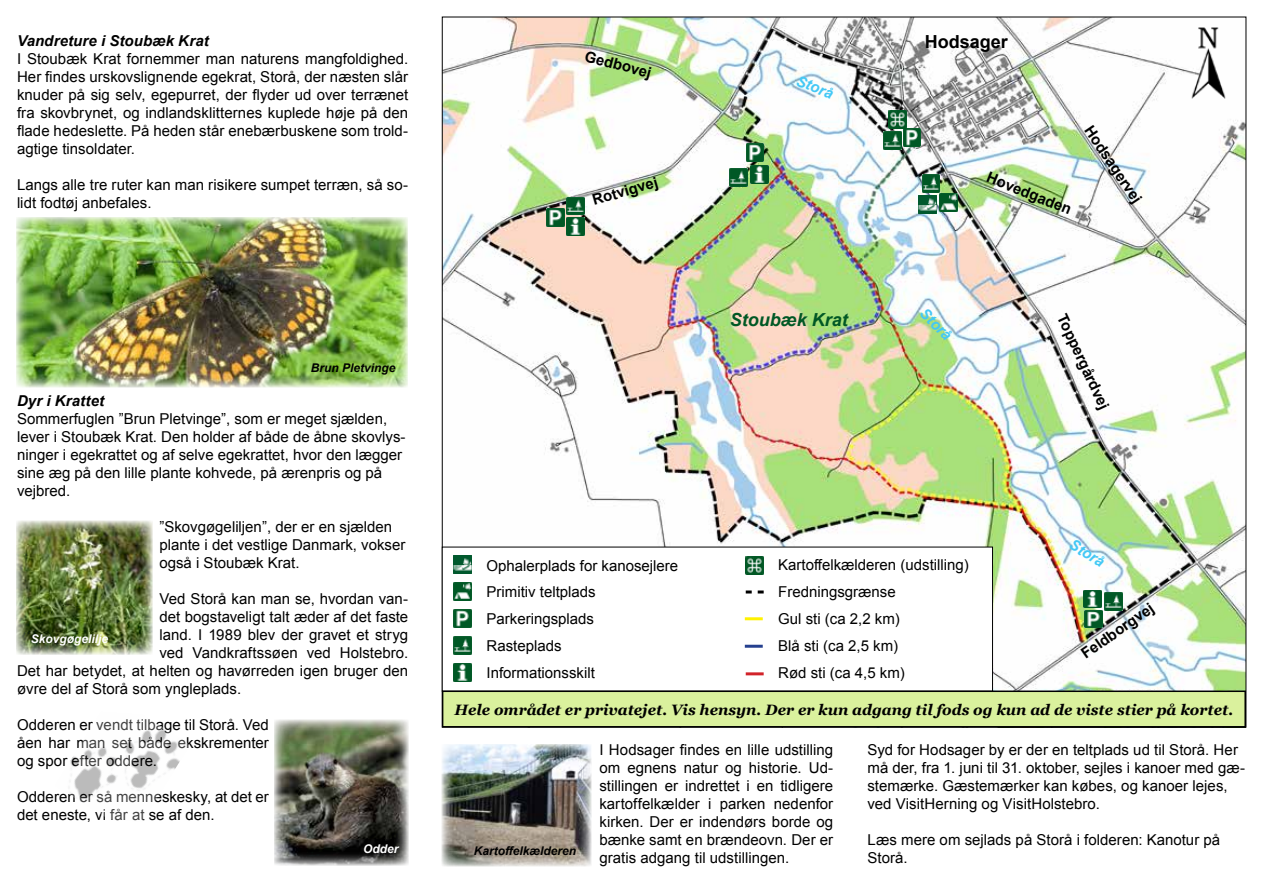
<style>
.page{position:relative;width:1263px;height:893px;background:#fff}
.page>*{position:absolute;margin:0;border:0;box-sizing:border-box;transform-origin:0 0}
.t1{font:italic 700 18px "Arial";color:#005825}
.t2{font:700 18px "Arial";color:#000}
.t3{font:15px/18px "Arial";color:#000}
.t4{font:italic 700 15px "Georgia";color:#000}
.t5{font:700 15px "Arial";color:#000}
.t6{font:italic 700 15px "Arial";letter-spacing:.01em;color:#000}
.t7{font:italic 700 15px "Arial";color:#44c8f5}
.t8{font:italic 700 12px "Arial";color:#000}
.t9{font:italic 700 12px "Arial";color:#fff}
</style>
<div class="page">
<img style="left:444px;top:19px;width:800px;height:671px">
<img style="left:566px;top:197px;width:18px;height:18px">
<img style="left:546px;top:208px;width:18px;height:18px">
<img style="left:566px;top:217px;width:18px;height:18px">
<img style="left:751px;top:166px;width:18px;height:17px">
<img style="left:730px;top:169px;width:17px;height:18px">
<img style="left:746px;top:144px;width:18px;height:17px">
<img style="left:903px;top:129px;width:18px;height:18px">
<img style="left:883px;top:132px;width:18px;height:17px">
<img style="left:922px;top:175px;width:18px;height:17px">
<img style="left:1105px;top:592px;width:18px;height:18px">
<img style="left:1084px;top:590px;width:17px;height:18px">
<img style="left:1085px;top:610px;width:17px;height:18px">
<img style="left:1183px;top:28px;width:50px;height:71px">
<img style="left:888px;top:111px;width:18px;height:18px">
<img style="left:939px;top:194px;width:18px;height:17px">
<img style="left:918px;top:195px;width:18px;height:18px">
<div style="left:442px;top:547px;width:550px;height:144px;background:#fff"></div>
<img style="left:454px;top:556px;width:17px;height:18px">
<img style="left:454px;top:583px;width:17px;height:18px">
<img style="left:454px;top:610px;width:17px;height:18px">
<img style="left:746px;top:556px;width:18px;height:18px">
<svg style="left:746px;top:590px;width:18px;height:3px"></svg>
<hr style="left:745px;top:617px;width:18px;height:3px;background:#fff200">
<hr style="left:745px;top:645px;width:18px;height:3px;background:#25408f">
<hr style="left:746px;top:672px;width:18px;height:3px;background:#d2232a">
<img style="left:454px;top:664px;width:17px;height:17px">
<img style="left:454px;top:637px;width:17px;height:18px">
<div style="left:443px;top:691px;width:802px;height:36px;background:#daf19d"></div>
<div style="left:442px;top:690px;width:804px;height:37px;border:2px solid #000"></div>
<img style="left:70px;top:729px;width:110px;height:72px">
<img style="left:274px;top:720px;width:134px;height:145px">
<img style="left:442px;top:744px;width:149px;height:122px">
<img style="left:16px;top:521px;width:137px;height:134px">
<img style="left:16px;top:217px;width:391px;height:171px">
<p class="t6" style="left:17px;top:31px;width:193px">Vandreture i Stoubæk Krat</p>
<p class="t3" style="left:17px;top:50px;width:393px;text-align:justify">I Stoubæk Krat fornemmer man naturens mangfoldighed.<br>Her findes urskovslignende egekrat, Storå, der næsten slår knuder på sig selv, egepurret, der flyder ud over terrænet fra skovbrynet, og indlandsklitternes kuplede høje på den flade hedeslette. På heden står enebærbuskene som trold&shy;agtige tinsoldater.</p>
<p class="t3" style="left:17px;top:176px;width:393px">Langs alle tre ruter kan man risikere sumpet terræn, så so&shy;lidt fodtøj anbefales.</p>
<p class="t8" style="left:311px;top:360px;width:86px">Brun Pletvinge</p>
<p class="t6" style="left:17px;top:391px;width:89px">Dyr i Krattet</p>
<p class="t3" style="left:17px;top:410px;width:390px">Sommerfuglen ”Brun Pletvinge”, som er meget sjælden, lever i Stoubæk Krat. Den holder af både de åbne skovlys&shy;ninger i egekrattet og af selve egekrattet, hvor den lægger sine æg på den lille plante kohvede, på ærenpris og på vejbred.</p>
<p class="t3" style="left:159px;top:518px;width:247px">”Skovgøgeliljen”, der er en sjælden plante i det vestlige Danmark, vokser også i Stoubæk Krat.</p>
<p class="t3" style="left:159px;top:590px;width:250px">Ved Storå kan man se, hvordan van-</p>
<p class="t3" style="left:159px;top:608px;width:250px">det bogstaveligt talt æder af det faste</p>
<p class="t3" style="left:159px;top:626px;width:250px">land. I 1989 blev der gravet et stryg</p>
<p class="t3" style="left:159px;top:644px;width:250px">ved Vandkraftssøen ved Holstebro.</p>
<p class="t3" style="left:17px;top:662px;width:393px">Det har betydet, at helten og havørreden igen bruger den</p>
<p class="t3" style="left:17px;top:680px;width:226px">øvre del af Storå som yngleplads.</p>
<p class="t3" style="left:17px;top:716px;width:253px;text-align:justify">Odderen er vendt tilbage til Storå. Ved åen har man set både ekskrementer og spor efter oddere.</p>
<p class="t3" style="left:17px;top:788px;width:253px">Odderen er så menneskesky, at det er det eneste, vi får at se af den.</p>
<p class="t9" style="left:31px;top:631px;width:79px">Skovgøgelilje</p>
<p class="t9" style="left:363px;top:841px;width:37px">Odder</p>
<p class="t5" style="left:588px;top:46px;width:70px;rotate:15deg">Gedbovej</p>
<p class="t5" style="left:590px;top:190px;width:69px;rotate:-16deg">Rotvigvej</p>
<p class="t7" style="left:801px;top:70px;width:40px;rotate:22deg">Storå</p>
<p class="t1" style="left:730px;top:307px;width:120px">Stoubæk Krat</p>
<p class="t2" style="left:925px;top:30px;width:85px">Hodsager</p>
<p class="t5" style="left:991px;top:167px;width:92px;rotate:22deg">Hovedgaden</p>
<p class="t5" style="left:1096px;top:122px;width:92px;rotate:56deg">Hodsagervej</p>
<p class="t7" style="left:930px;top:303px;width:40px;rotate:46deg">Storå</p>
<p class="t5" style="left:1071px;top:311px;width:105px;rotate:65deg">Toppergårdvej</p>
<p class="t3" style="left:486px;top:552px;width:193px;line-height:26.8px">Ophalerplads for kanosejlere<br>Primitiv teltplads<br>Parkeringsplads<br>Rasteplads<br>Informationsskilt</p>
<p class="t3" style="left:778px;top:552px;width:192px;line-height:26.8px">Kartoffelkælderen (udstilling)<br>Fredningsgrænse<br>Gul sti (ca 2,2 km)<br>Blå sti (ca 2,5 km)<br>Rød sti (ca 4,5 km)</p>
<p class="t7" style="left:1076px;top:534px;width:40px;rotate:32deg">Storå</p>
<p class="t5" style="left:1077px;top:647px;width:87px;rotate:-35deg">Feldborgvej</p>
<p class="t4" style="left:455px;top:700px;width:780px">Hele området er privatejet. Vis hensyn. Der er kun adgang til fods og kun ad de viste stier på kortet.</p>
<p class="t8" style="left:474px;top:843px;width:104px">Kartoffelkælderen</p>
<p class="t3" style="left:599px;top:741px;width:235px;text-align:justify">I Hodsager findes en lille udstilling om egnens natur og historie. Ud&shy;stillingen er indrettet i en tidligere kartoffelkælder i parken nedenfor kirken. Der er indendørs borde og bænke samt en brændeovn. Der er gratis adgang til udstillingen.</p>
<p class="t3" style="left:867px;top:741px;width:379px">Syd for Hodsager by er der en teltplads ud til Storå. Her må der, fra 1. juni til 31. oktober, sejles i kanoer med gæ&shy;stemærke. Gæstemærker kan købes, og kanoer lejes, ved VisitHerning og VisitHolstebro.</p>
<p class="t3" style="left:867px;top:831px;width:354px">Læs mere om sejlads på Storå i folderen: Kanotur på<br>Storå.</p>
</div>
